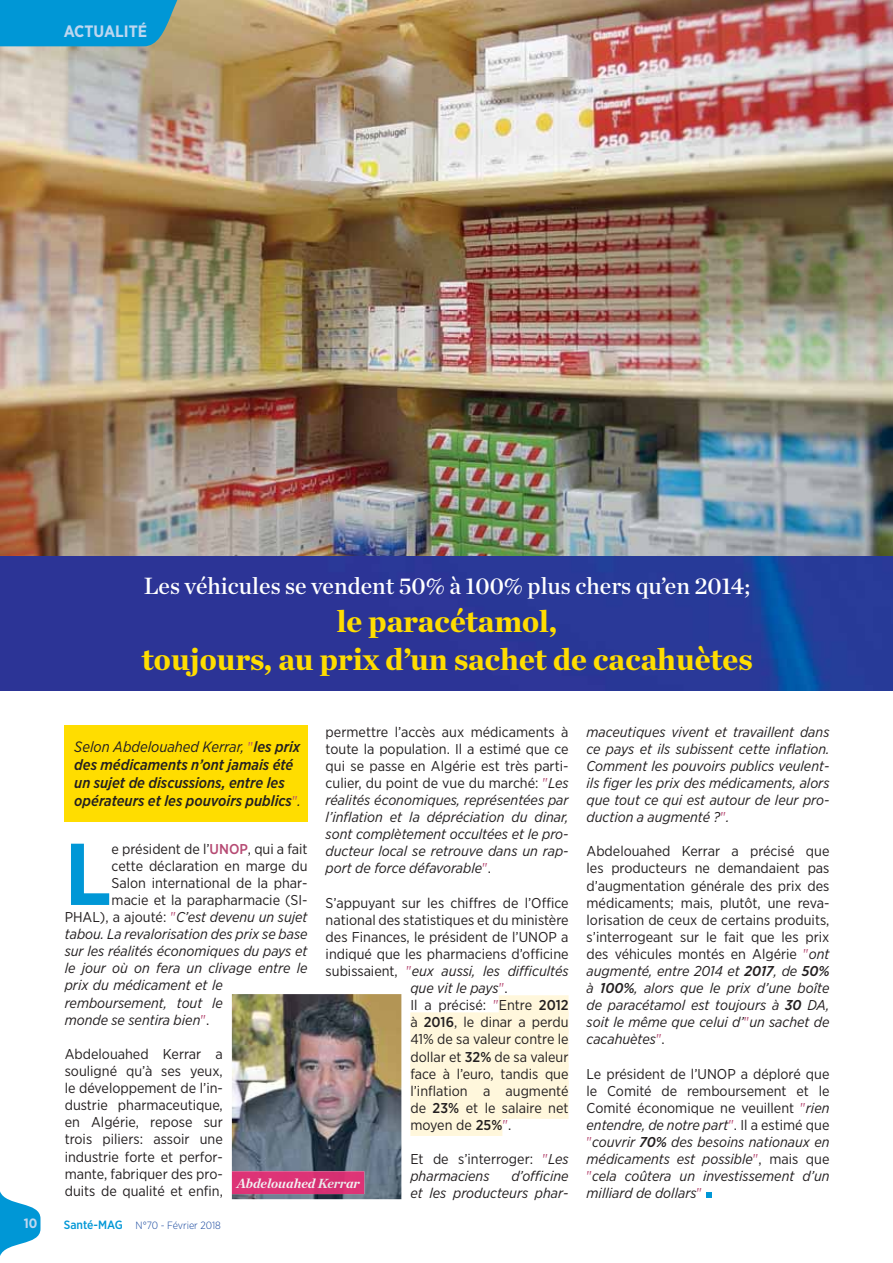
<style>
.page{position:relative;width:893px;height:1263px;background:#fff}
.page>*{position:absolute;margin:0;border:0;box-sizing:border-box;transform-origin:0 0}
.t1{font:700 87.6px "Gotham Narrow";color:#0097d6}
.t2{font:900 31.5px/37.8px "Chronicle Deck";color:#fd0;text-align:center}
.t3{font:24px "Chronicle Deck Semi";color:#fff}
.t4{font:700 16.5px "Gotham Narrow";color:#bdd7f0}
.t5{font:italic 500 15px/18px "Gotham Narrow";color:#231f20}
.t6{font:italic 14.25px/17.1px "Gotham Narrow";color:#231f20;text-align:justify}
.t7{font:14.25px/17.1px "Gotham Narrow";color:#231f20;text-align:justify}
.t8{font:italic 700 13.5px "Chronicle Deck";color:#f2f2f3}
.t9{font:700 13.5px "Gotham Narrow";color:#bdd7f0}
.t10{font:300 10.5px "Gotham Narrow";color:#17479e}
.s1{font-style:normal}
.s2{font-style:normal;color:#b64a73}
.s3{color:#b64a73}
.s4{font-weight:500}
.s5{font-style:italic}
.s6{font-weight:400}
.s7{font-weight:400;font-style:normal;font-size:14.25px;color:#b64a73}
.s8{font-weight:500;color:#b64a73}
.s9{color:#f0f1f3}
.s10{color:#f2f3f4}
.s11{color:#f3f3f4}
.s12{color:#e9e8ea}
.s13{font-weight:500;font-size:12px;color:#0097d6}
.s14{font-weight:500;font-style:italic}
</style>
<div class="page">
<img style="left:0;top:0;width:893px;height:556px">
<div style="left:0;top:556px;width:893px;height:134px;background:#2c3696"></div>
<div style="left:499px;top:995px;width:70px;height:21px;background:#fff7dc"></div>
<div style="left:410px;top:1012px;width:159px;height:21px;background:#fff7dc"></div>
<div style="left:410px;top:1029px;width:159px;height:21px;background:#fff7dc"></div>
<div style="left:410px;top:1046px;width:159px;height:21px;background:#fff7dc"></div>
<div style="left:410px;top:1064px;width:159px;height:21px;background:#fff7dc"></div>
<div style="left:410px;top:1081px;width:159px;height:21px;background:#fff7dc"></div>
<div style="left:410px;top:1098px;width:159px;height:21px;background:#fff7dc"></div>
<div style="left:410px;top:1115px;width:92px;height:21px;background:#fff7dc"></div>
<svg style="left:706px;top:1192px;width:6px;height:6px"></svg>
<div style="left:64px;top:725px;width:244px;height:96px;background:#fd0"></div>
<img style="left:232px;top:994px;width:169px;height:205px">
<img style="left:232px;top:1171px;width:132px;height:23px">
<img style="left:236px;top:1178px;width:124px;height:10px">
<svg style="left:0;top:0;width:195px;height:46px;background:#1a98c7"></svg>
<svg style="left:0;top:1191px;width:40px;height:65px"></svg>
<p class="t4" style="left:64px;top:24px;width:85px">ACTUALITÉ</p>
<p class="t9" style="left:24px;top:1218px;width:15px">10</p>
<h3 class="t3" style="left:144px;top:577px;width:608px">Les véhicules se vendent 50% à 100% plus chers qu’en 2014;</h3>
<h2 class="t2" style="left:142px;top:605px;width:613px">le paracétamol,<br>toujours, au prix d’un sachet de cacahuètes</h2>
<p class="t6" style="left:326px;top:724px;width:244px"><span class="s1">permettre l’accès aux médicaments à toute la population. Il a estimé que ce qui se passe en Algérie est très parti&shy;culier, du point de vue du marché:</span> <span class="s2">"</span>Les réalités économiques, représentées par l’inflation et la dépréciation du dinar, sont complètement occultées et le pro&shy;ducteur local se retrouve dans un rap&shy;port de force défavorable<span class="s2">"</span><span class="s1">.</span></p>
<p class="t7" style="left:326px;top:895px;width:244px">S’appuyant sur les chiffres de l’Office</p>
<p class="t7" style="left:326px;top:912px;width:244px">national des statistiques et du ministère</p>
<p class="t7" style="left:326px;top:929px;width:244px">des Finances, le président de l’UNOP a</p>
<p class="t7" style="left:326px;top:946px;width:244px">indiqué que les pharmaciens d’officine</p>
<p class="t6" style="left:326px;top:963px;width:244px"><span class="s1">subissaient,</span> <span class="s2">"</span>eux aussi, les difficultés</p>
<p class="t6" style="left:410px;top:981px;width:99px">que vit le pays<span class="s2">"</span><span class="s1">.</span></p>
<p class="t7" style="left:410px;top:998px;width:160px">Il a précisé: <span class="s3">"</span>Entre <span class="s4">2012</span></p>
<p class="t7" style="left:410px;top:1015px;width:160px">à <span class="s4">2016</span>, le dinar a perdu</p>
<p class="t7" style="left:410px;top:1032px;width:160px">41% de sa valeur contre le</p>
<p class="t7" style="left:410px;top:1049px;width:160px">dollar et <span class="s4">32%</span> de sa valeur</p>
<p class="t7" style="left:410px;top:1066px;width:160px">face à l’euro, tandis que</p>
<p class="t7" style="left:410px;top:1083px;width:160px">l’inflation a augmenté</p>
<p class="t7" style="left:410px;top:1100px;width:160px">de <span class="s4">23%</span> et le salaire net</p>
<p class="t7" style="left:410px;top:1117px;width:102px">moyen de <span class="s4">25%</span><span class="s3">"</span>.</p>
<p class="t7" style="left:410px;top:1152px;width:160px">Et de s’interroger: <span class="s3">"</span><span class="s5">Les pharmaciens</span></p>
<p class="t5" style="left:74px;top:739px;width:228px"><span class="s6">Selon Abdelouahed Kerrar,</span> <span class="s7">"</span>les prix des médicaments n’ont jamais été un sujet de discussions, entre les opérateurs et les pouvoirs publics<span class="s7">"</span><span class="s6">.</span></p>
<h1 class="t1" style="left:65px;top:838px;width:48px">L</h1>
<p class="t7" style="left:112px;top:841px;width:198px">e président de l’<span class="s8">UNOP</span>, qui a fait</p>
<p class="t7" style="left:112px;top:858px;width:198px">cette déclaration en marge du</p>
<p class="t7" style="left:112px;top:875px;width:198px">Salon international de la phar-</p>
<p class="t7" style="left:112px;top:892px;width:198px">macie et la parapharmacie (SI-</p>
<p class="t6" style="left:65px;top:909px;width:244px"><span class="s1">PHAL), a ajouté:</span> <span class="s2">"</span>C’est devenu un sujet</p>
<p class="t6" style="left:65px;top:927px;width:244px">tabou. La revalorisation des prix se base</p>
<p class="t6" style="left:65px;top:944px;width:244px">sur les réalités économiques du pays et</p>
<p class="t6" style="left:65px;top:961px;width:244px">le jour où on fera un clivage entre le</p>
<p class="t6" style="left:65px;top:978px;width:160px">prix du médicament et le</p>
<p class="t6" style="left:65px;top:995px;width:160px">remboursement, tout le</p>
<p class="t6" style="left:65px;top:1012px;width:146px">monde se sentira bien<span class="s2">"</span><span class="s1">.</span></p>
<p class="t7" style="left:65px;top:1046px;width:160px">Abdelouahed Kerrar a souligné qu’à ses yeux, le développement de l’in&shy;dustrie pharmaceutique, en Algérie, repose sur trois piliers: assoir une industrie forte et perfor&shy;mante, fabriquer des pro&shy;duits de qualité et enfin,</p>
<p class="t6" style="left:410px;top:1169px;width:160px;text-align:right">d’officine<br>et les producteurs phar-</p>
<p class="t8" style="left:236px;top:1178px;width:125px">Ab<span class="s9">delo</span><span class="s10">ua</span><span class="s11">hed</span> <span class="s12">Kerr</span>ar</p>
<p class="t10" style="left:64px;top:1220px;width:158px"><span class="s13">Santé-MAG</span> N°70 - Février 2018</p>
<p class="t6" style="left:587px;top:724px;width:244px">maceutiques vivent et travaillent dans ce pays et ils subissent cette inflation.<br>Comment les pouvoirs publics veulent&shy;ils figer les prix des médicaments, alors que tout ce qui est autour de leur pro&shy;duction a augmenté ?<span class="s2">"</span>.</p>
<p class="t7" style="left:587px;top:844px;width:244px">Abdelouahed Kerrar a précisé que les producteurs ne demandaient pas d’augmentation générale des prix des médicaments; mais, plutôt, une reva&shy;lorisation de ceux de certains produits, s’interrogeant sur le fait que les prix des véhicules montés en Algérie <span class="s3">"</span><span class="s5">ont augmenté, entre 2014 et</span> <span class="s14">2017</span><span class="s5">, de</span> <span class="s14">50% </span><span class="s5">à</span> <span class="s14">100%</span><span class="s5">, alors que le prix d’une boîte de paracétamol est toujours à</span> <span class="s14">30</span> <span class="s5">DA, soit le même que celui d’</span><span class="s3">"</span><span class="s5">un sachet de cacahuètes</span><span class="s3">"</span>.</p>
<p class="t6" style="left:587px;top:1066px;width:244px"><span class="s1">Le président de l’UNOP a déploré que le Comité de remboursement et le Comité économique ne veuillent</span> <span class="s2">"</span>rien entendre, de notre part<span class="s2">"</span><span class="s1">. Il a estimé que </span><span class="s2">"</span>couvrir <span class="s4">70%</span> des besoins nationaux en médicaments est possible<span class="s2">"</span><span class="s1">, mais que </span><span class="s2">"</span>cela coûtera un investissement d’un milliard de dollars<span class="s2">"</span></p>
</div>
